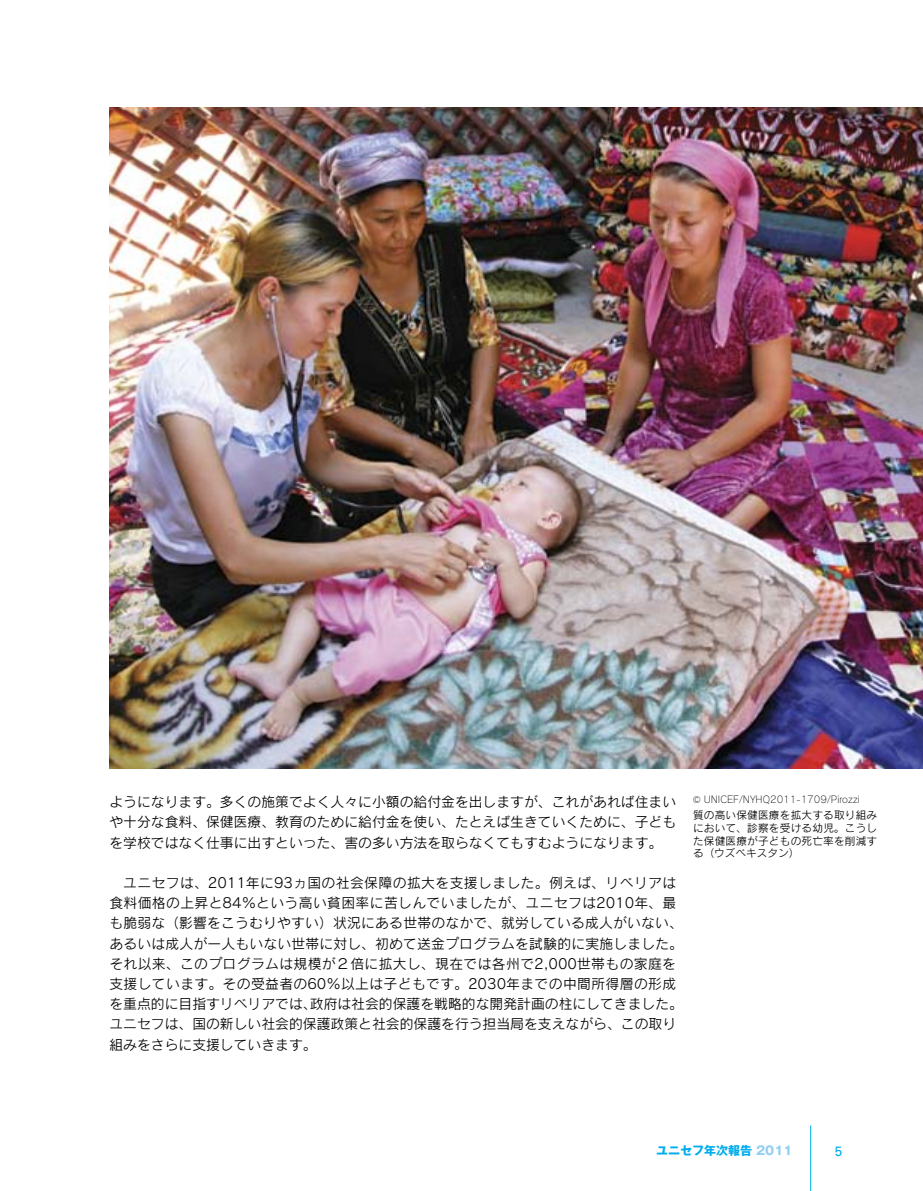
<style>
.page{position:relative;width:923px;height:1191px;background:#fff}
.page>*{position:absolute;margin:0;border:0;box-sizing:border-box;transform-origin:0 0}
.t1{font:13.8px/20.2px "Rodin Pro M";letter-spacing:.015em;color:#000;text-align:justify}
.t2{font:13.5px "Univers";color:#00acec}
.t3{font:700 12px "Gothic MB101 Pro";color:#00acec}
.t4{font:10.65px/12.8px "Rodin Pro M";letter-spacing:.02em;color:#000;text-align:justify}
.t5{font:9.6px "Rodin Pro L";color:#000}
.s1{color:#91cef4}
</style>
<div class="page">
<img style="left:109px;top:108px;width:814px;height:660px">
<hr style="left:810px;top:1125px;width:1px;height:66px;background:#00acec">
<p class="t1" style="left:109px;top:791px;width:568px">ようになります。多くの施策でよく人々に小額の給付金を出しますが、これがあれば住まいや十分な食料、保健医療、教育のために給付金を使い、たとえば生きていくために、子どもを学校ではなく仕事に出すといった、害の多い方法を取らなくてもすむようになります。</p>
<p class="t1" style="left:109px;top:872px;width:575px;text-align:left;text-indent:14px">ユニセフは、2011年に93ヵ国の社会保障の拡大を支援しました。例えば、リベリアは食料価格の上昇と84％という高い貧困率に苦しんでいましたが、ユニセフは2010年、最も脆弱な（影響をこうむりやすい）状況にある世帯のなかで、就労している成人がいない、あるいは成人が一人もいない世帯に対し、初めて送金プログラムを試験的に実施しました。それ以来、このプログラムは規模が２倍に拡大し、現在では各州で2,000世帯もの家庭を支援しています。その受益者の60％以上は子どもです。2030年までの中間所得層の形成を重点的に目指すリベリアでは、政府は社会的保護を戦略的な開発計画の柱にしてきました。ユニセフは、国の新しい社会的保護政策と社会的保護を行う担当局を支えながら、この取り組みをさらに支援していきます。</p>
<p class="t5" style="left:693px;top:793px;width:168px">© UNICEF/NYHQ2011-1709/Pirozzi</p>
<p class="t4" style="left:693px;top:808px;width:186px">質の高い保健医療を拡大する取り組みにおいて、診察を受ける幼児。こうした保健医療が子どもの死亡率を削減する（ウズベキスタン）</p>
<p class="t3" style="left:656px;top:1140px;width:138px">ユニセフ年次報告 <span class="s1">2011</span></p>
<p class="t2" style="left:834px;top:1142px;width:9px">5</p>
</div>
